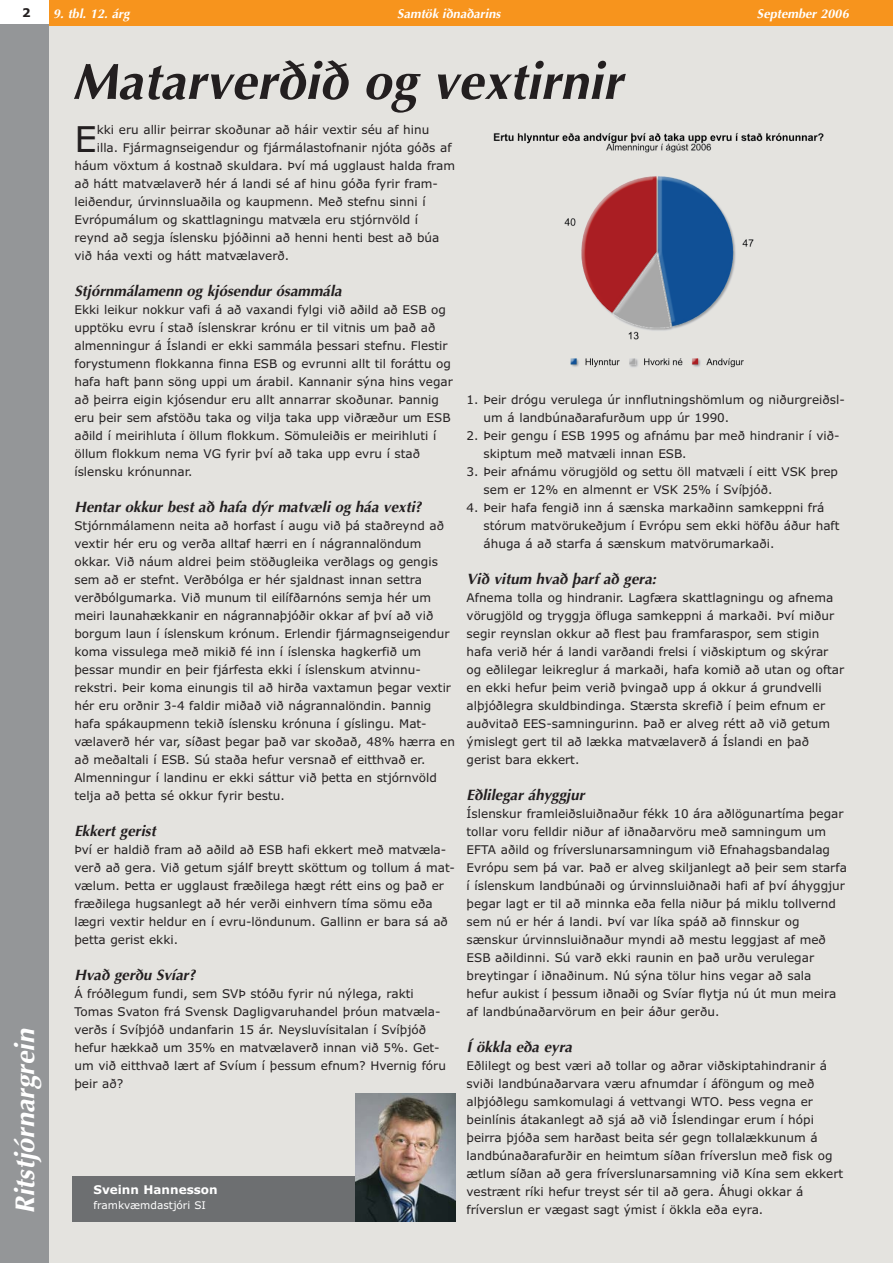
<style>
.page{position:relative;width:893px;height:1263px;background:#fff}
.page>*{position:absolute;margin:0;border:0;box-sizing:border-box;transform-origin:0 0}
.t1{font:italic 700 51px "Optima";color:#231f20}
.t2{font:35.55px "Verdana";color:#231f20}
.t3{font:italic 700 27px "Optima";color:#fff}
.t4{font:italic 700 15px "Optima";color:#231f20}
.t5{font:italic 700 12.75px "Optima";color:#fff}
.t6{font:12px/18px "Verdana";color:#231f20}
.t7{font:700 12px "Verdana";color:#fff}
.t8{font:700 12px "Verdana";color:#231f20}
.t9{font:10.5px "Verdana";color:#fff}
</style>
<div class="page">
<div style="left:49px;top:2px;width:843px;height:1261px;background:#e4e3df"></div>
<div style="left:0;top:0;width:892px;height:26px;background:#f7941d"></div>
<div style="left:0;top:0;width:49px;height:25px;background:#fff"></div>
<div style="left:0;top:25px;width:49px;height:1238px;background:#949698"></div>
<div style="left:72px;top:1176px;width:383px;height:45px;background:#6d6f71"></div>
<img style="left:355px;top:1094px;width:100px;height:127px">
<img style="left:493px;top:133px;width:331px;height:235px">
<p class="t8" style="left:22px;top:8px;width:10px">2</p>
<p class="t5" style="left:53px;top:8px;width:78px">9. tbl. 12. árg</p>
<p class="t5" style="left:397px;top:8px;width:105px">Samtök iðnaðarins</p>
<p class="t5" style="left:757px;top:8px;width:93px">September 2006</p>
<h3 class="t3" style="left:14px;top:1214px;width:186px;rotate:-90deg">Ritstjórnargrein</h3>
<h1 class="t1" style="left:72px;top:61px;width:551px">Matarverðið og vextirnir</h1>
<h2 class="t2" style="left:74px;top:125px;width:24px">E</h2>
<p class="t6" style="left:97px;top:121px;width:334px">kki eru allir þeirrar skoðunar að háir vextir séu af hinu</p>
<p class="t6" style="left:97px;top:139px;width:356px">illa. Fjármagnseigendur og fjármálastofnanir njóta góðs af</p>
<p class="t6" style="left:74px;top:157px;width:382px">háum vöxtum á kostnað skuldara. Því má ugglaust halda fram</p>
<p class="t6" style="left:74px;top:175px;width:365px">að hátt matvælaverð hér á landi sé af hinu góða fyrir fram-</p>
<p class="t6" style="left:74px;top:193px;width:352px">leiðendur, úrvinnsluaðila og kaupmenn. Með stefnu sinni í</p>
<p class="t6" style="left:74px;top:211px;width:345px">Evrópumálum og skattlagningu matvæla eru stjórnvöld í</p>
<p class="t6" style="left:74px;top:229px;width:366px">reynd að segja íslensku þjóðinni að henni henti best að búa</p>
<p class="t6" style="left:74px;top:247px;width:216px">við háa vexti og hátt matvælaverð.</p>
<p class="t4" style="left:74px;top:285px;width:269px">Stjórnmálamenn og kjósendur ósammála</p>
<p class="t6" style="left:74px;top:301px;width:380px">Ekki leikur nokkur vafi á að vaxandi fylgi við aðild að ESB og upptöku evru í stað íslenskrar krónu er til vitnis um það að almenningur á Íslandi er ekki sammála þessari stefnu. Flestir forystumenn flokkanna finna ESB og evrunni allt til foráttu og hafa haft þann söng uppi um árabil. Kannanir sýna hins vegar að þeirra eigin kjósendur eru allt annarrar skoðunar. Þannig eru þeir sem afstöðu taka og vilja taka upp viðræður um ESB aðild í meirihluta í öllum flokkum. Sömuleiðis er meirihluti í öllum flokkum nema VG fyrir því að taka upp evru í stað íslensku krónunnar.</p>
<p class="t4" style="left:74px;top:501px;width:348px">Hentar okkur best að hafa dýr matvæli og háa vexti?</p>
<p class="t6" style="left:74px;top:517px;width:382px">Stjórnmálamenn neita að horfast í augu við þá staðreynd að vextir hér eru og verða alltaf hærri en í nágrannalöndum okkar. Við náum aldrei þeim stöðugleika verðlags og gengis sem að er stefnt. Verðbólga er hér sjaldnast innan settra verðbólgumarka. Við munum til eilífðarnóns semja hér um meiri launahækkanir en nágrannaþjóðir okkar af því að við borgum laun í íslenskum krónum. Erlendir fjármagnseigendur koma vissulega með mikið fé inn í íslenska hagkerfið um þessar mundir en þeir fjárfesta ekki í íslenskum atvinnu&shy;rekstri. Þeir koma einungis til að hirða vaxtamun þegar vextir hér eru orðnir 3-4 faldir miðað við nágrannalöndin. Þannig hafa spákaupmenn tekið íslensku krónuna í gíslingu. Mat&shy;vælaverð hér var, síðast þegar það var skoðað, 48% hærra en að meðaltali í ESB. Sú staða hefur versnað ef eitthvað er.<br>Almenningur í landinu er ekki sáttur við þetta en stjórnvöld telja að þetta sé okkur fyrir bestu.</p>
<p class="t4" style="left:74px;top:825px;width:83px">Ekkert gerist</p>
<p class="t6" style="left:74px;top:841px;width:382px">Því er haldið fram að aðild að ESB hafi ekkert með matvæla&shy;verð að gera. Við getum sjálf breytt sköttum og tollum á mat&shy;vælum. Þetta er ugglaust fræðilega hægt rétt eins og það er fræðilega hugsanlegt að hér verði einhvern tíma sömu eða lægri vextir heldur en í evru-löndunum. Gallinn er bara sá að þetta gerist ekki.</p>
<p class="t4" style="left:74px;top:969px;width:122px">Hvað gerðu Svíar?</p>
<p class="t6" style="left:74px;top:985px;width:373px">Á fróðlegum fundi, sem SVÞ stóðu fyrir nú nýlega, rakti Tomas Svaton frá Svensk Dagligvaruhandel þróun matvæla&shy;verðs í Svíþjóð undanfarin 15 ár. Neysluvísitalan í Svíþjóð hefur hækkað um 35% en matvælaverð innan við 5%. Get&shy;um við eitthvað lært af Svíum í þessum efnum? Hvernig fóru þeir að?</p>
<p class="t7" style="left:93px;top:1185px;width:126px">Sveinn Hannesson</p>
<p class="t9" style="left:93px;top:1201px;width:114px">framkvæmdastjóri SI</p>
<p class="t6" style="left:483px;top:391px;width:363px;text-indent:-17px">1. Þeir drógu verulega úr innflutningshömlum og niðurgreiðsl&shy;um á landbúnaðarafurðum upp úr 1990.</p>
<p class="t6" style="left:483px;top:427px;width:357px;text-indent:-17px">2. Þeir gengu í ESB 1995 og afnámu þar með hindranir í við&shy;skiptum með matvæli innan ESB.</p>
<p class="t6" style="left:483px;top:463px;width:356px;text-indent:-17px">3. Þeir afnámu vörugjöld og settu öll matvæli í eitt VSK þrep sem er 12% en almennt er VSK 25% í Svíþjóð.</p>
<p class="t6" style="left:483px;top:499px;width:357px;text-indent:-17px">4. Þeir hafa fengið inn á sænska markaðinn samkeppni frá stórum matvörukeðjum í Evrópu sem ekki höfðu áður haft áhuga á að starfa á sænskum matvörumarkaði.</p>
<p class="t4" style="left:466px;top:573px;width:191px">Við vitum hvað þarf að gera:</p>
<p class="t6" style="left:466px;top:589px;width:379px">Afnema tolla og hindranir. Lagfæra skattlagningu og afnema vörugjöld og tryggja öfluga samkeppni á markaði. Því miður segir reynslan okkur að flest þau framfaraspor, sem stigin hafa verið hér á landi varðandi frelsi í viðskiptum og skýrar og eðlilegar leikreglur á markaði, hafa komið að utan og oftar en ekki hefur þeim verið þvingað upp á okkur á grundvelli alþjóðlegra skuldbindinga. Stærsta skrefið í þeim efnum er auðvitað EES-samningurinn. Það er alveg rétt að við getum ýmislegt gert til að lækka matvælaverð á Íslandi en það gerist bara ekkert.</p>
<p class="t4" style="left:466px;top:789px;width:119px">Eðlilegar áhyggjur</p>
<p class="t6" style="left:466px;top:805px;width:382px">Íslenskur framleiðsluiðnaður fékk 10 ára aðlögunartíma þegar tollar voru felldir niður af iðnaðarvöru með samningum um EFTA aðild og fríverslunarsamningum við Efnahagsbandalag Evrópu sem þá var. Það er alveg skiljanlegt að þeir sem starfa í íslenskum landbúnaði og úrvinnsluiðnaði hafi af því áhyggjur þegar lagt er til að minnka eða fella niður þá miklu tollvernd sem nú er hér á landi. Því var líka spáð að finnskur og sænskur úrvinnsluiðnaður myndi að mestu leggjast af með ESB aðildinni. Sú varð ekki raunin en það urðu verulegar breytingar í iðnaðinum. Nú sýna tölur hins vegar að sala<br>hefur aukist í þessum iðnaði og Svíar flytja nú út mun meira af landbúnaðarvörum en þeir áður gerðu.</p>
<p class="t4" style="left:466px;top:1041px;width:107px">Í ökkla eða eyra</p>
<p class="t6" style="left:466px;top:1057px;width:378px">Eðlilegt og best væri að tollar og aðrar viðskiptahindranir á sviði landbúnaðarvara væru afnumdar í áföngum og með alþjóðlegu samkomulagi á vettvangi WTO. Þess vegna er beinlínis átakanlegt að sjá að við Íslendingar erum í hópi þeirra þjóða sem harðast beita sér gegn tollalækkunum á landbúnaðarafurðir en heimtum síðan fríverslun með fisk og ætlum síðan að gera fríverslunarsamning við Kína sem ekkert vestrænt ríki hefur treyst sér til að gera. Áhugi okkar á fríverslun er vægast sagt ýmist í ökkla eða eyra.</p>
</div>
